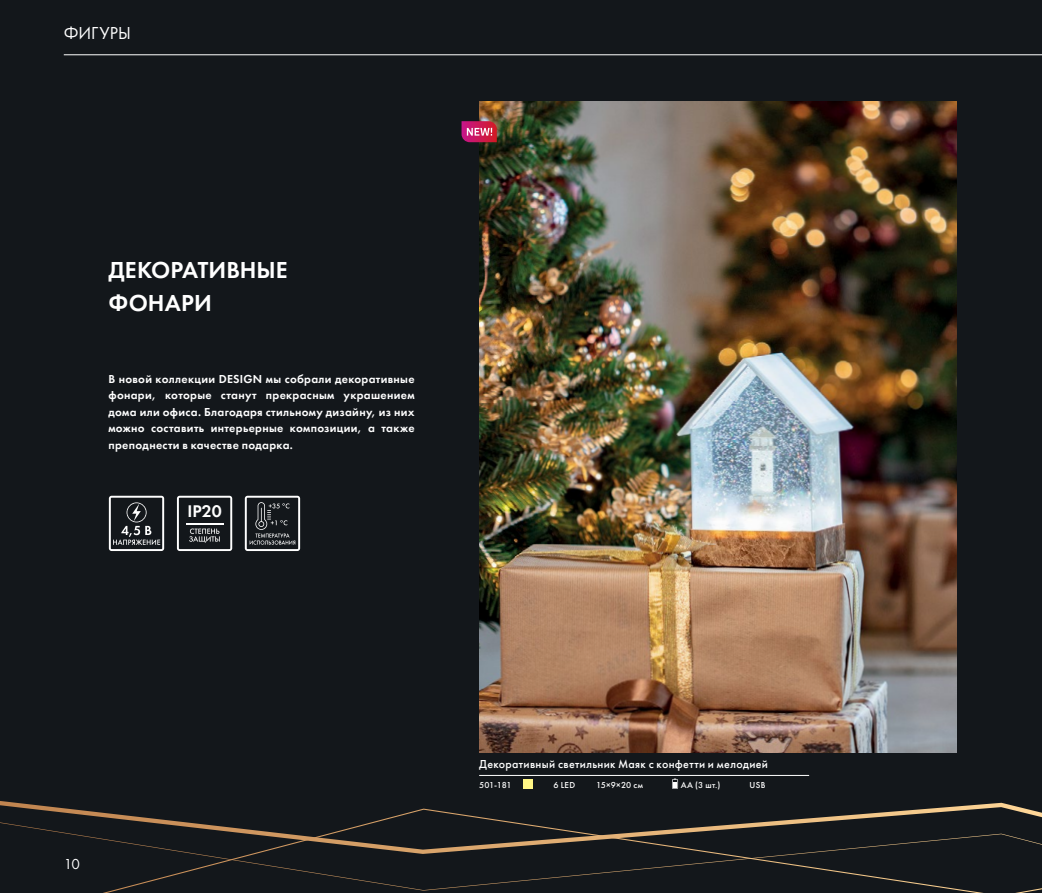
<style>
.page{position:relative;width:1042px;height:893px;background:#13171b}
.page>*{position:absolute;margin:0;border:0;box-sizing:border-box;transform-origin:0 0}
.t1{font:24px/33px "Futura New Demi";color:#fff}
.t2{font:18px "Futura New";letter-spacing:.01em;color:#fff}
.t3{font:17.55px "Futura New Demi";color:#fff}
.t4{font:15px "Futura New";color:#fff}
.t5{font:12px/16.5px "Futura New Demi";letter-spacing:.025em;color:#fff;text-align:justify}
.t6{font:500 12px "Futura New";letter-spacing:.025em;color:#fff}
.t7{font:500 9px "Futura New";letter-spacing:.025em;color:#fff}
</style>
<div class="page">
<img style="left:479px;top:101px;width:478px;height:652px">
<hr style="left:479px;top:775px;width:330px;height:1px;background:#fff">
<div style="left:523px;top:779px;width:10px;height:10px;background:#fff685"></div>
<svg style="left:672px;top:779px;width:6px;height:10px"></svg>
<svg style="left:0;top:801px;width:1027px;height:39px"></svg>
<svg style="left:103px;top:809px;width:939px;height:84px"></svg>
<svg style="left:177px;top:496px;width:55px;height:55px"></svg>
<hr style="left:186px;top:523px;width:37px;height:1px;background:#fff">
<svg style="left:245px;top:496px;width:55px;height:55px"></svg>
<svg style="left:109px;top:496px;width:55px;height:55px"></svg>
<svg style="left:461px;top:121px;width:36px;height:21px"></svg>
<hr style="left:64px;top:54px;width:978px;height:1px;background:#fff">
<h2 class="t2" style="left:64px;top:22px;width:69px">ФИГУРЫ</h2>
<h1 class="t1" style="left:109px;top:253px;width:181px">ДЕКОРАТИВНЫЕ<br>ФОНАРИ</h1>
<p class="t5" style="left:108px;top:370px;width:308px">В новой коллекции DESIGN мы собрали декоративные фонари, которые станут прекрасным украшением дома или офиса. Благодаря стильному дизайну, из них можно составить интерьерные композиции, а также преподнести в качестве подарка.</p>
<h3 class="t3" style="left:187px;top:500px;width:36px">IP20</h3>
<p class="t4" style="left:64px;top:855px;width:18px">10</p>
<p class="t6" style="left:479px;top:757px;width:290px">Декоративный светильник Маяк с конфетти и мелодией</p>
<p class="t7" style="left:479px;top:779px;width:34px">501-181</p>
<p class="t7" style="left:553px;top:779px;width:23px">6 LED</p>
<p class="t7" style="left:596px;top:779px;width:48px">15×9×20 см</p>
<p class="t7" style="left:681px;top:779px;width:41px">АА (3 шт.)</p>
<p class="t7" style="left:749px;top:779px;width:17px">USB</p>
</div>
